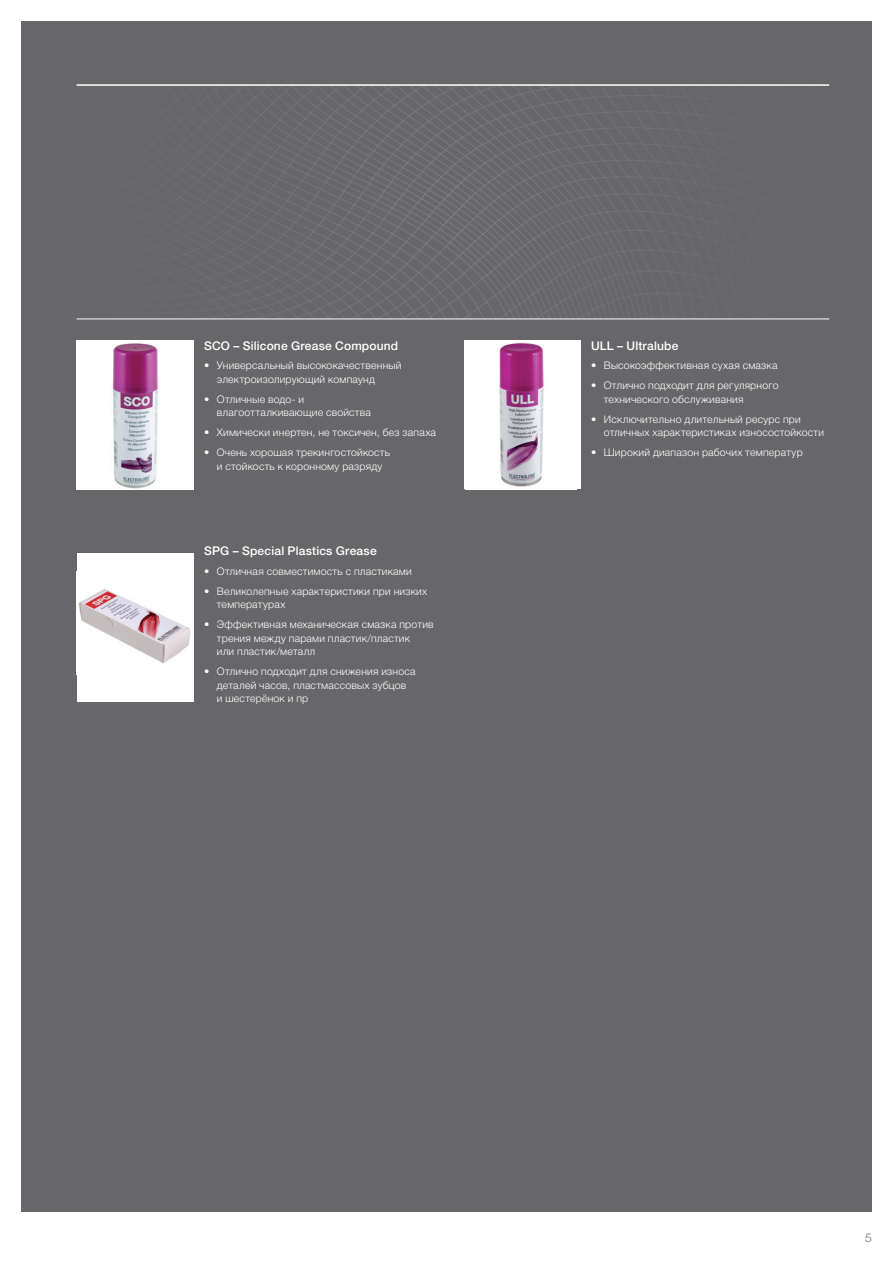
<style>
.page{position:relative;width:893px;height:1263px;background:#fff}
.page>*{position:absolute;margin:0;border:0;box-sizing:border-box;transform-origin:0 0}
.t1{font:500 12px "Helvetica Neue";letter-spacing:.015em;color:#fff}
.t2{font:300 12px "Helvetica Neue";color:#67676a}
.t3{font:300 10.5px/13.5px "Helvetica Neue LTCYR";letter-spacing:.02em;color:#fff}
</style>
<div class="page">
<div style="left:21px;top:21px;width:851px;height:1191px;background:#67676a"></div>
<svg style="left:76px;top:84px;width:754px;height:235px"></svg>
<hr style="left:77px;top:84px;width:752px;height:2px;background:#fff">
<hr style="left:77px;top:319px;width:752px;height:1px;background:#fff">
<img style="left:77px;top:340px;width:116px;height:149px">
<div style="left:77px;top:553px;width:116px;height:149px;background:#fff"></div>
<img style="left:78px;top:588px;width:113px;height:75px">
<div style="left:464px;top:340px;width:117px;height:149px;background:#fff"></div>
<img style="left:499px;top:343px;width:45px;height:144px">
<p class="t1" style="left:204px;top:338px;width:196px">SCO – Silicone Grease Compound</p>
<p class="t3" style="left:217px;top:359px;width:186px;text-indent:-13px">• Универсальный высококачественный электроизолирующий компаунд</p>
<p class="t3" style="left:217px;top:392px;width:156px;text-indent:-13px">• Отличные водо- и влагоотталкивающие свойства</p>
<p class="t3" style="left:204px;top:426px;width:233px">• Химически инертен, не токсичен, без запаха</p>
<p class="t3" style="left:204px;top:446px;width:188px;text-align:center">• Очень хорошая трекингостойкость и стойкость к коронному разряду</p>
<p class="t1" style="left:204px;top:544px;width:174px">SPG – Special Plastics Grease</p>
<p class="t3" style="left:204px;top:565px;width:209px">• Отличная совместимость с пластиками</p>
<p class="t3" style="left:217px;top:584px;width:212px;text-indent:-13px">• Великолепные характеристики при низких температурах</p>
<p class="t3" style="left:217px;top:618px;width:218px;text-indent:-13px">• Эффективная механическая смазка против трения между парами пластик/пластик<br>или пластик/металл</p>
<p class="t3" style="left:217px;top:665px;width:200px;text-indent:-13px">• Отлично подходит для снижения износа деталей часов, пластмассовых зубцов<br>и шестерёнок и пр</p>
<p class="t1" style="left:591px;top:338px;width:89px">ULL – Ultralube</p>
<p class="t3" style="left:591px;top:359px;width:188px">• Высокоэффективная сухая смазка</p>
<p class="t3" style="left:604px;top:379px;width:176px;text-indent:-13px">• Отлично подходит для регулярного технического обслуживания</p>
<p class="t3" style="left:604px;top:412px;width:222px;text-indent:-13px">• Исключительно длительный ресурс при отличных характеристиках износостойкости</p>
<p class="t3" style="left:591px;top:446px;width:213px">• Широкий диапазон рабочих температур</p>
<p class="t2" style="left:865px;top:1230px;width:8px">5</p>
</div>
